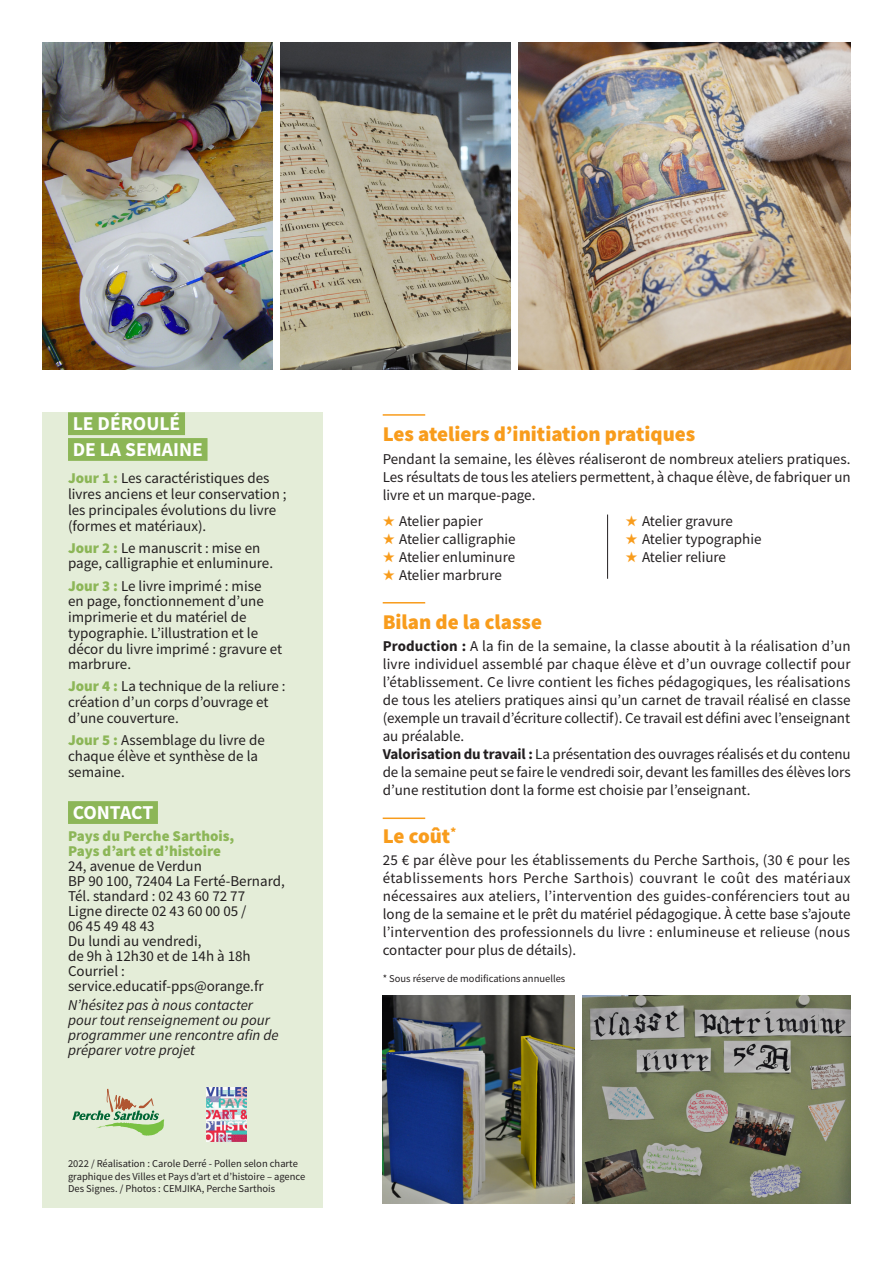
<style>
.page{position:relative;width:893px;height:1263px;background:#fff}
.page>*{position:absolute;margin:0;border:0;box-sizing:border-box;transform-origin:0 0}
.t1{font:900 21px "Source Sans Pro";color:#f89c1c}
.t2{font:700 19.65px/25.8px "Source Sans Pro";color:#fff}
.t3{font:15px/18px "Source Sans Pro";color:#231f20}
.t4{font:italic 15px/15px "Source Sans Pro";color:#231f20}
.t5{font:900 15px/15px "Source Sans Pro";color:#8cb657}
.t6{font:10.5px/12.6px "Source Sans Pro";color:#231f20}
.s1{font-weight:900;color:#8cb657}
.s2{color:#f89c1c}
.s3{font-weight:700}
</style>
<div class="page">
<img style="left:519px;top:43px;width:331px;height:327px">
<img style="left:43px;top:43px;width:229px;height:327px">
<img style="left:383px;top:995px;width:191px;height:208px">
<img style="left:583px;top:995px;width:267px;height:208px">
<hr style="left:383px;top:414px;width:42px;height:2px;background:#f89c1c">
<hr style="left:383px;top:602px;width:42px;height:1px;background:#f89c1c">
<hr style="left:383px;top:817px;width:42px;height:2px;background:#f89c1c">
<div style="left:43px;top:412px;width:280px;height:796px;background:#e4edd8"></div>
<div style="left:68px;top:412px;width:117px;height:23px;background:#8cb657"></div>
<div style="left:68px;top:438px;width:140px;height:23px;background:#8cb657"></div>
<div style="left:68px;top:801px;width:90px;height:23px;background:#8cb657"></div>
<hr style="left:607px;top:514px;width:1px;height:65px;background:#231f20">
<img style="left:206px;top:1087px;width:41px;height:54px">
<svg style="left:72px;top:1089px;width:93px;height:47px"></svg>
<img style="left:281px;top:43px;width:229px;height:327px">
<h2 class="t2" style="left:73px;top:411px;width:132px">LE DÉROULÉ<br>DE LA SEMAINE</h2>
<p class="t3" style="left:68px;top:470px;width:220px;line-height:15.8px"><span class="s1">Jour 1 :</span> Les caractéristiques des livres anciens et leur conservation ; les principales évolutions du livre (formes et matériaux).</p>
<p class="t3" style="left:68px;top:540px;width:207px;line-height:15.8px"><span class="s1">Jour 2 :</span> Le manuscrit : mise en page, calligraphie et enluminure.</p>
<p class="t3" style="left:68px;top:578px;width:216px;line-height:15.8px"><span class="s1">Jour 3 :</span> Le livre imprimé : mise<br>en page, fonctionnement d’une imprimerie et du matériel de typographie. L’illustration et le décor du livre imprimé : gravure et marbrure.</p>
<p class="t3" style="left:68px;top:678px;width:219px;line-height:15.8px"><span class="s1">Jour 4 :</span> La technique de la reliure : création d’un corps d’ouvrage et d’une couverture.</p>
<p class="t3" style="left:68px;top:732px;width:198px;line-height:15.8px"><span class="s1">Jour 5 :</span> Assemblage du livre de chaque élève et synthèse de la semaine.</p>
<h2 class="t2" style="left:73px;top:799px;width:82px">CONTACT</h2>
<p class="t5" style="left:68px;top:828px;width:168px">Pays du Perche Sarthois,<br>Pays d’art et d’histoire</p>
<p class="t3" style="left:68px;top:858px;width:218px;line-height:15px">24, avenue de Verdun<br>BP 90 100, 72404 La Ferté-Bernard,<br>Tél. standard : 02 43 60 72 77<br>Ligne directe 02 43 60 00 05 /<br>06 45 49 48 43<br>Du lundi au vendredi,<br>de 9h à 12h30 et de 14h à 18h<br>Courriel : service.educatif-pps@orange.fr</p>
<p class="t4" style="left:68px;top:997px;width:212px">N’hésitez pas à nous contacter pour tout renseignement ou pour programmer une rencontre afin de préparer votre projet</p>
<p class="t6" style="left:68px;top:1157px;width:239px">2022 / Réalisation : Carole Derré - Pollen selon charte graphique des Villes et Pays d’art et d’histoire – agence<br>Des Signes. / Photos : CEMJIKA, Perche Sarthois</p>
<h1 class="t1" style="left:383px;top:420px;width:314px">Les ateliers d’initiation pratiques</h1>
<p class="t3" style="left:383px;top:450px;width:469px;text-align:justify">Pendant la semaine, les élèves réaliseront de nombreux ateliers pratiques.<br>Les résultats de tous les ateliers permettent, à chaque élève, de fabriquer un livre et un marque-page.</p>
<p class="t3" style="left:383px;top:512px;width:102px"><span class="s2">★</span> Atelier papier</p>
<p class="t3" style="left:383px;top:530px;width:134px"><span class="s2">★</span> Atelier calligraphie</p>
<p class="t3" style="left:383px;top:548px;width:134px"><span class="s2">★</span> Atelier enluminure</p>
<p class="t3" style="left:383px;top:566px;width:121px"><span class="s2">★</span> Atelier marbrure</p>
<p class="t3" style="left:626px;top:512px;width:109px"><span class="s2">★</span> Atelier gravure</p>
<p class="t3" style="left:626px;top:530px;width:137px"><span class="s2">★</span> Atelier typographie</p>
<p class="t3" style="left:626px;top:548px;width:102px"><span class="s2">★</span> Atelier reliure</p>
<h1 class="t1" style="left:383px;top:607px;width:161px">Bilan de la classe</h1>
<p class="t3" style="left:383px;top:637px;width:470px"><span class="s3">Production :</span> A la fin de la semaine, la classe aboutit à la réalisation d’un livre individuel assemblé par chaque élève et d’un ouvrage collectif pour l’établissement. Ce livre contient les fiches pédagogiques, les réalisations de tous les ateliers pratiques ainsi qu’un carnet de travail réalisé en classe (exemple un travail d’écriture collectif). Ce travail est défini avec l’enseignant au préalable.<br><span class="s3">Valorisation du travail :</span> La présentation des ouvrages réalisés et du contenu de la semaine peut se faire le vendredi soir, devant les familles des élèves lors d’une restitution dont la forme est choisie par l’enseignant.</p>
<h1 class="t1" style="left:383px;top:821px;width:75px">Le coût<sup>*</sup></h1>
<p class="t3" style="left:383px;top:851px;width:469px;text-align:justify">25 € par élève pour les établissements du Perche Sarthois, (30 € pour les établissements hors Perche Sarthois) couvrant le coût des matériaux nécessaires aux ateliers, l’intervention des guides-conférenciers tout au long de la semaine et le prêt du matériel pédagogique. À cette base s’ajoute l’intervention des professionnels du livre : enlumineuse et relieuse (nous contacter pour plus de détails).</p>
<p class="t6" style="left:383px;top:972px;width:184px">* Sous réserve de modifications annuelles</p>
</div>
